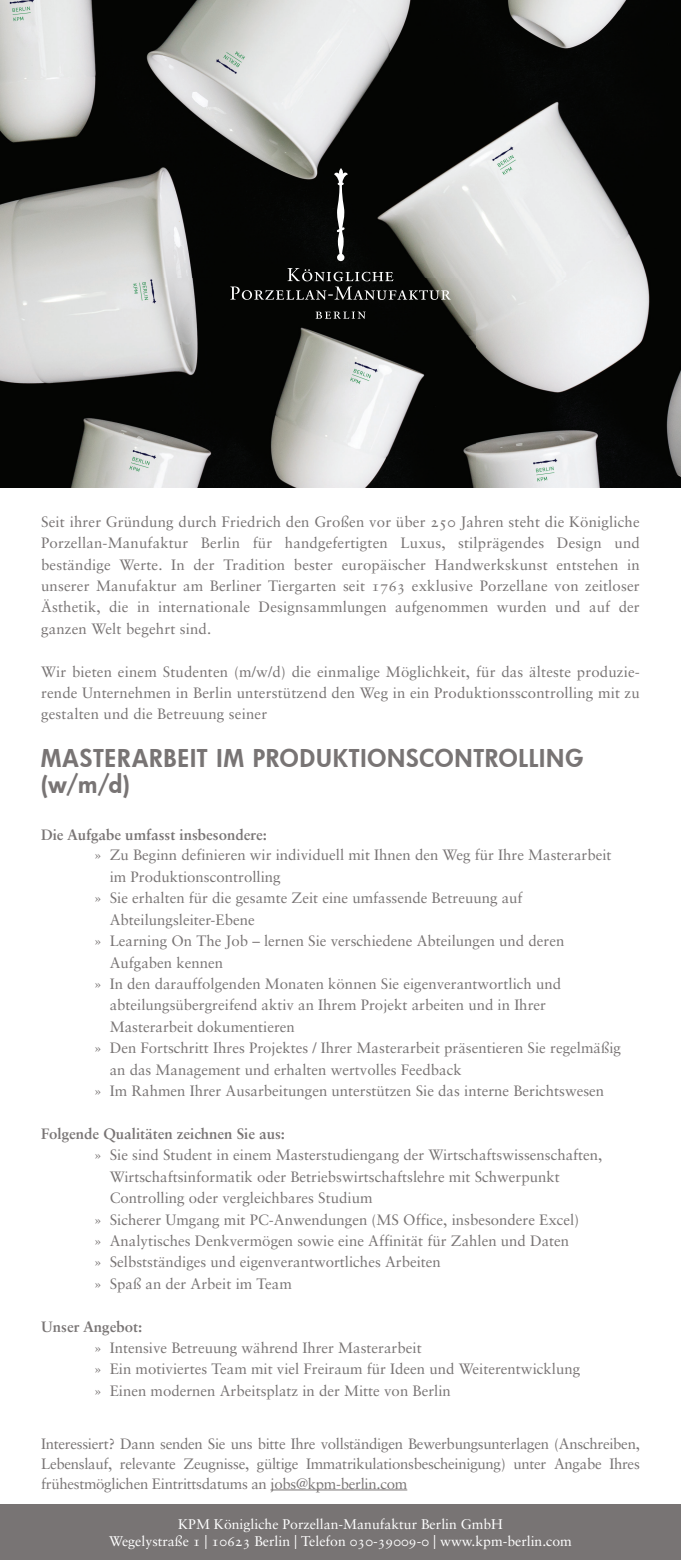
<style>
.page{position:relative;width:681px;height:1560px;background:#fff}
.page>*{position:absolute;margin:0;border:0;box-sizing:border-box;transform-origin:0 0}
.t1{font:800 24px/26px "Futura";letter-spacing:.035em;color:#787474}
.t2{font:15px/21.4px "Sabon Roman Os F";color:#787474;text-align:justify}
.t3{font:15px "Sabon Bold Os F";color:#787474}
.t4{font:14px/16.8px "Sabon Roman Os F";color:#fff;text-align:center}
</style>
<div class="page">
<div style="left:0;top:1503px;width:680px;height:56px;background:#787474"></div>
<hr style="left:270px;top:1489px;width:137px;height:1px;background:#787474">
<img style="left:0;top:0;width:680px;height:487px">
<svg style="left:230px;top:168px;width:220px;height:151px"></svg>
<p class="t2" style="left:41px;top:510px;width:600px">Seit ihrer Gründung durch Friedrich den Großen vor über 250 Jahren steht die Königliche Porzellan-Manufaktur Berlin für handgefertigten Luxus, stilprägendes Design und beständige Werte. In der Tradition bester europäischer Handwerkskunst entstehen in unserer Manufaktur am Berliner Tiergarten seit 1763 exklusive Porzellane von zeitloser Ästhetik, die in internationale Designsammlungen aufgenommen wurden und auf der ganzen Welt begehrt sind.</p>
<p class="t2" style="left:41px;top:660px;width:600px">Wir bieten einem Studenten (m/w/d) die einmalige Möglichkeit, für das älteste produzie&shy;rende Unternehmen in Berlin unterstützend den Weg in ein Produktionsscontrolling mit zu gestalten und die Betreuung seiner</p>
<h1 class="t1" style="left:41px;top:744px;width:543px">MASTERARBEIT IM PRODUKTIONSCONTROLLING (w/m/d)</h1>
<p class="t3" style="left:41px;top:826px;width:227px">Die Aufgabe umfasst insbesondere:</p>
<p class="t2" style="left:94px;top:844px;width:519px">» Zu Beginn definieren wir individuell mit Ihnen den Weg für Ihre Masterarbeit</p>
<p class="t2" style="left:110px;top:865px;width:172px">im Produktionscontrolling</p>
<p class="t2" style="left:94px;top:887px;width:430px">» Sie erhalten für die gesamte Zeit eine umfassende Betreuung auf</p>
<p class="t2" style="left:110px;top:908px;width:146px">Abteilungsleiter-Ebene</p>
<p class="t2" style="left:94px;top:929px;width:472px">» Learning On The Job – lernen Sie verschiedene Abteilungen und deren</p>
<p class="t2" style="left:110px;top:951px;width:115px">Aufgaben kennen</p>
<p class="t2" style="left:94px;top:972px;width:468px">» In den darauffolgenden Monaten können Sie eigenverantwortlich und</p>
<p class="t2" style="left:110px;top:994px;width:437px">abteilungsübergreifend aktiv an Ihrem Projekt arbeiten und in Ihrer</p>
<p class="t2" style="left:110px;top:1015px;width:186px">Masterarbeit dokumentieren</p>
<p class="t2" style="left:94px;top:1037px;width:528px">» Den Fortschritt Ihres Projektes / Ihrer Masterarbeit präsentieren Sie regelmäßig</p>
<p class="t2" style="left:110px;top:1058px;width:353px">an das Management und erhalten wertvolles Feedback</p>
<p class="t2" style="left:94px;top:1079px;width:512px">» Im Rahmen Ihrer Ausarbeitungen unterstützen Sie das interne Berichtswesen</p>
<p class="t3" style="left:41px;top:1124px;width:245px">Folgende Qualitäten zeichnen Sie aus:</p>
<p class="t2" style="left:94px;top:1144px;width:510px">» Sie sind Student in einem Masterstudiengang der Wirtschaftswissenschaften,</p>
<p class="t2" style="left:110px;top:1165px;width:451px">Wirtschaftsinformatik oder Betriebswirtschaftslehre mit Schwerpunkt</p>
<p class="t2" style="left:110px;top:1186px;width:264px">Controlling oder vergleichbares Studium</p>
<p class="t2" style="left:94px;top:1208px;width:487px">» Sicherer Umgang mit PC-Anwendungen (MS Office, insbesondere Excel)</p>
<p class="t2" style="left:94px;top:1229px;width:477px">» Analytisches Denkvermögen sowie eine Affinität für Zahlen und Daten</p>
<p class="t2" style="left:94px;top:1251px;width:348px">» Selbstständiges und eigenverantwortliches Arbeiten</p>
<p class="t2" style="left:94px;top:1272px;width:199px">» Spaß an der Arbeit im Team</p>
<p class="t3" style="left:41px;top:1317px;width:103px">Unser Angebot:</p>
<p class="t2" style="left:94px;top:1336px;width:487px;text-align:left">» Intensive Betreuung während Ihrer Masterarbeit<br>» Ein motiviertes Team mit viel Freiraum für Ideen und Weiterentwicklung » Einen modernen Arbeitsplatz in der Mitte von Berlin</p>
<p class="t2" style="left:41px;top:1432px;width:600px;line-height:20px">Interessiert? Dann senden Sie uns bitte Ihre vollständigen Bewerbungsunterlagen (Anschreiben, Lebenslauf, relevante Zeugnisse, gültige Immatrikulationsbescheinigung) unter Angabe Ihres frühestmöglichen Eintrittsdatums an jobs@kpm-berlin.com</p>
<p class="t4" style="left:109px;top:1515px;width:464px">KPM Königliche Porzellan-Manufaktur Berlin GmbH<br>Wegelystraße 1 | 10623 Berlin | Telefon 030-39009-0 | www.kpm-berlin.com</p>
</div>
